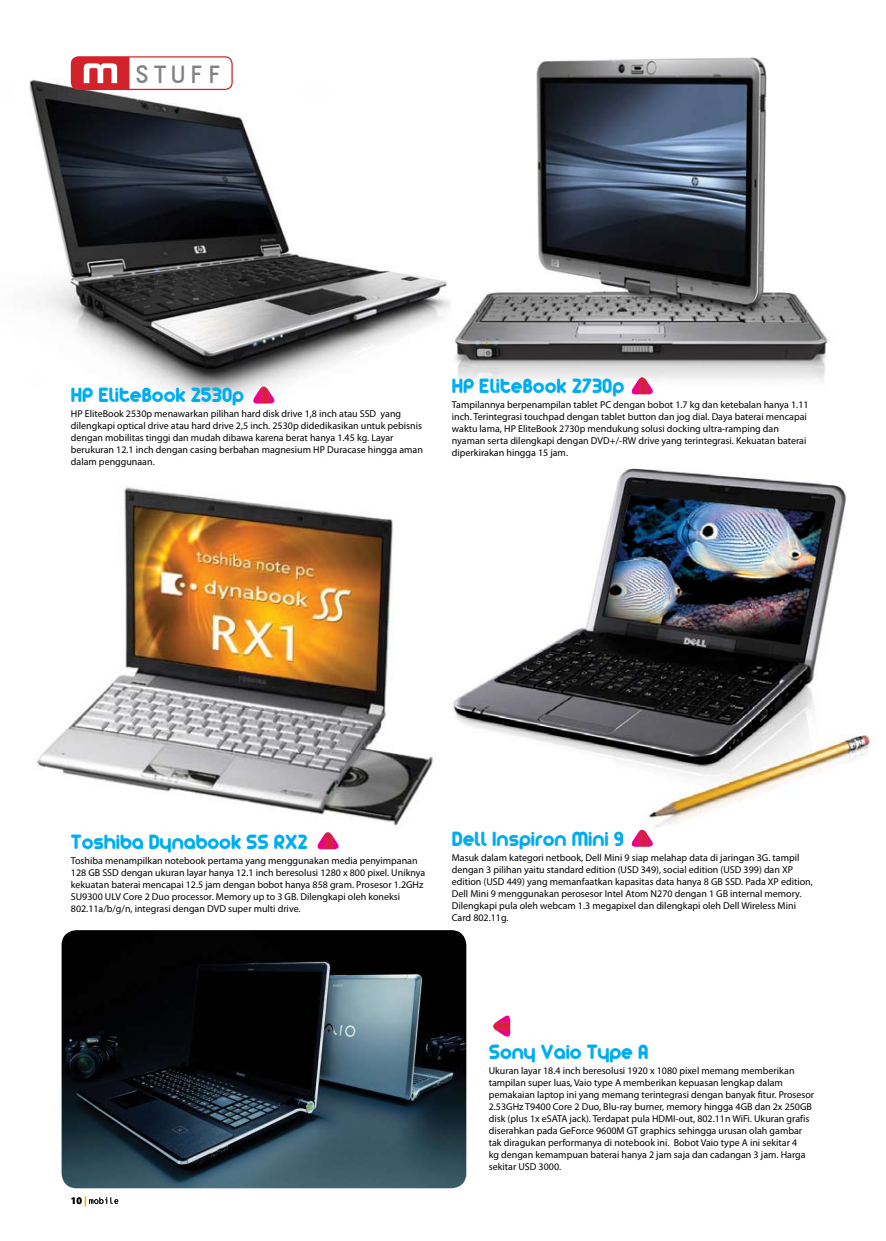
<style>
.page{position:relative;width:886px;height:1241px;background:#fff}
.page>*{position:absolute;margin:0;border:0;box-sizing:border-box;transform-origin:0 0}
.t1{font:30px "OCRB10 Pitch BT";color:#808284}
.t2{font:22.5px "Arista";color:#00adef}
.t3{font:10px/12px "Myriad Pro";color:#000}
.t4{font:700 10px "Myriad Pro";color:#000}
.s1{color:#e6b122}
</style>
<div class="page">
<img style="left:37px;top:487px;width:397px;height:339px">
<img style="left:29px;top:58px;width:422px;height:347px">
<img style="left:454px;top:57px;width:374px;height:338px">
<svg style="left:250px;top:383px;width:27px;height:20px"></svg>
<svg style="left:629px;top:374px;width:26px;height:20px"></svg>
<img style="left:450px;top:467px;width:422px;height:361px">
<svg style="left:629px;top:826px;width:26px;height:20px"></svg>
<svg style="left:317px;top:832px;width:22px;height:17px"></svg>
<img style="left:62px;top:930px;width:404px;height:258px;border-radius:15px">
<svg style="left:493px;top:1015px;width:17px;height:22px"></svg>
<svg style="left:89px;top:1197px;width:29px;height:6px"></svg>
<div style="left:71px;top:56px;width:162px;height:34px;border:1px solid #d2232a;border-radius:7px"></div>
<svg style="left:71px;top:57px;width:58px;height:32px"></svg>
<h1 class="t1" style="left:133px;top:61px;width:92px">STUFF</h1>
<h2 class="t2" style="left:71px;top:383px;width:175px">HP EliteBook 2530p</h2>
<p class="t3" style="left:71px;top:407px;width:353px">HP EliteBook 2530p menawarkan pilihan hard disk drive 1,8 inch atau SSD yang dilengkapi optical drive atau hard drive 2,5 inch. 2530p didedikasikan untuk pebisnis dengan mobilitas tinggi dan mudah dibawa karena berat hanya 1.45 kg. Layar berukuran 12.1 inch dengan casing berbahan magnesium HP Duracase hingga aman dalam penggunaan.</p>
<h2 class="t2" style="left:452px;top:374px;width:174px">HP EliteBook 2730p</h2>
<p class="t3" style="left:452px;top:399px;width:358px">Tampilannya berpenampilan tablet PC dengan bobot 1.7 kg dan ketebalan hanya 1.11 inch. Terintegrasi touchpad dengan tablet button dan jog dial. Daya baterai mencapai waktu lama, HP EliteBook 2730p mendukung solusi docking ultra-ramping dan nyaman serta dilengkapi dengan DVD+/-RW drive yang terintegrasi. Kekuatan baterai diperkirakan hingga 15 jam.</p>
<h2 class="t2" style="left:71px;top:829px;width:238px">Toshiba Dynabook SS RX2</h2>
<p class="t3" style="left:71px;top:854px;width:356px">Toshiba menampilkan notebook pertama yang menggunakan media penyimpanan 128 GB SSD dengan ukuran layar hanya 12.1 inch beresolusi 1280 x 800 pixel. Uniknya kekuatan baterai mencapai 12.5 jam dengan bobot hanya 858 gram. Prosesor 1.2GHz SU9300 ULV Core 2 Duo processor. Memory up to 3 GB. Dilengkapi oleh koneksi 802.11a/b/g/n, integrasi dengan DVD super multi drive.</p>
<h2 class="t2" style="left:452px;top:827px;width:173px">Dell Inspiron Mini 9</h2>
<p class="t3" style="left:452px;top:851px;width:362px">Masuk dalam kategori netbook, Dell Mini 9 siap melahap data di jaringan 3G. tampil dengan 3 pilihan yaitu standard edition (USD 349), social edition (USD 399) dan XP edition (USD 449) yang memanfaatkan kapasitas data hanya 8 GB SSD. Pada XP edition, Dell Mini 9 menggunakan perosesor Intel Atom N270 dengan 1 GB internal memory.<br>Dilengkapi pula oleh webcam 1.3 megapixel dan dilengkapi oleh Dell Wireless Mini Card 802.11g.</p>
<p class="t4" style="left:71px;top:1193px;width:17px">10 <span class="s1">|</span></p>
<h2 class="t2" style="left:489px;top:1039px;width:161px">Sony Vaio Type A</h2>
<p class="t3" style="left:489px;top:1063px;width:327px">Ukuran layar 18.4 inch beresolusi 1920 x 1080 pixel memang memberikan tampilan super luas, Vaio type A memberikan kepuasan lengkap dalam pemakaian laptop ini yang memang terintegrasi dengan banyak fitur. Prosesor 2.53GHz T9400 Core 2 Duo, Blu-ray burner, memory hingga 4GB dan 2x 250GB disk (plus 1x eSATA jack). Terdapat pula HDMI-out, 802.11n WiFi. Ukuran grafis diserahkan pada GeForce 9600M GT graphics sehingga urusan olah gambar tak diragukan performanya di notebook ini. Bobot Vaio type A ini sekitar 4<br>kg dengan kemampuan baterai hanya 2 jam saja dan cadangan 3 jam. Harga sekitar USD 3000.</p>
</div>
